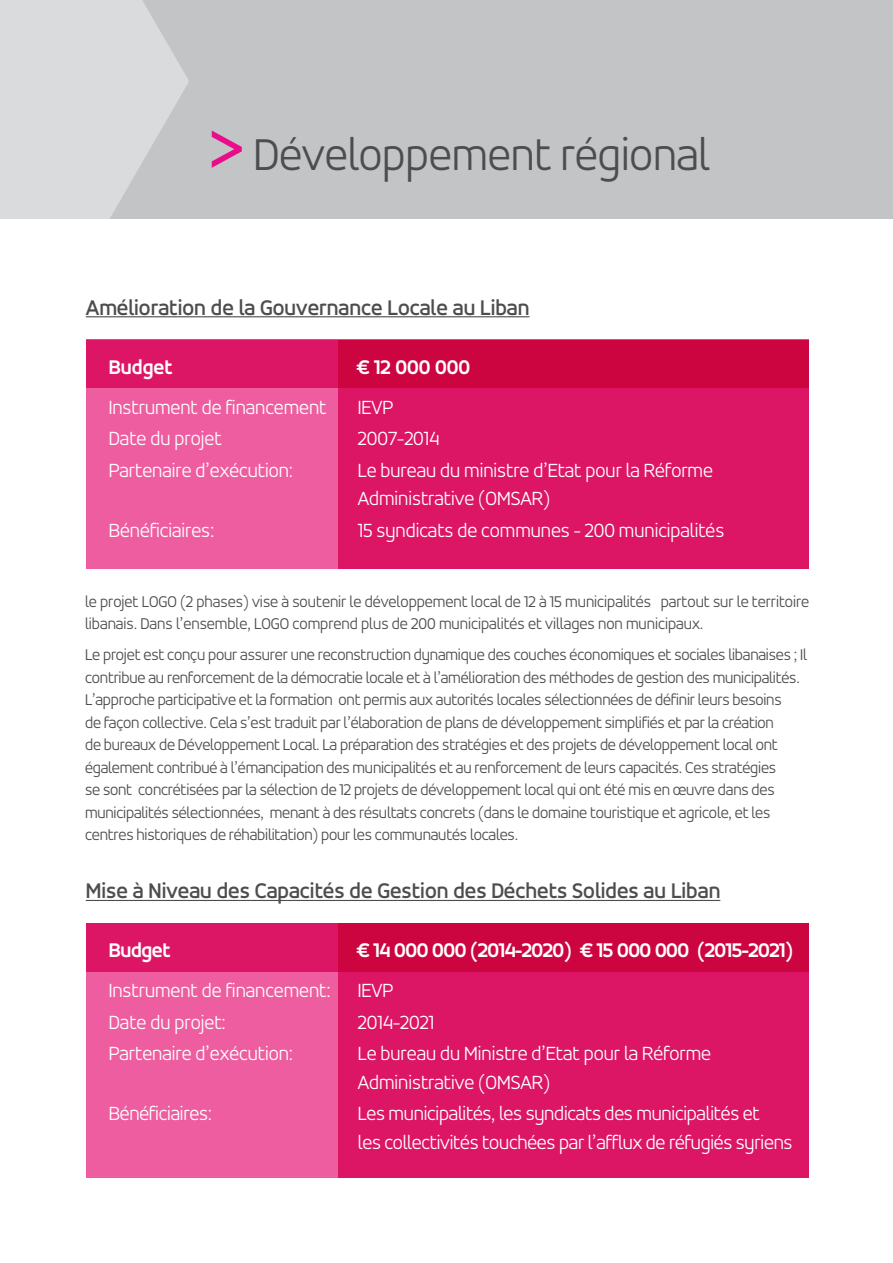
<style>
.page{position:relative;width:893px;height:1263px;background:#fff}
.page>*{position:absolute;margin:0;border:0;box-sizing:border-box;transform-origin:0 0}
.t1{font:300 47.25px "Accord Alt";color:#4d4d4f}
.t2{font:500 22.5px "Accord Alt";letter-spacing:.005em;color:#4d4d4f}
.t3{font:700 21px "Accord Alt";letter-spacing:-.02em;color:#fff}
.t4{font:300 20.25px/28.5px "Accord Alt";color:#fff}
.t5{font:300 16.5px/22.5px "Accord Alt";letter-spacing:-.01em;color:#4d4d4f}
.s1{font-weight:700;font-size:63px;color:#e90c8b}
</style>
<div class="page">
<div style="left:0;top:0;width:893px;height:218px;background:#c2c4c6"></div>
<svg style="left:0;top:0;width:189px;height:219px"></svg>
<div style="left:86px;top:340px;width:723px;height:228px;background:#ed5da0"></div>
<div style="left:86px;top:923px;width:723px;height:255px;background:#ed5da0"></div>
<div style="left:86px;top:340px;width:723px;height:48px;background:#dc1565"></div>
<div style="left:86px;top:923px;width:723px;height:48px;background:#dc1565"></div>
<hr style="left:86px;top:316px;width:443px;height:1px;background:#4d4d4f">
<hr style="left:86px;top:900px;width:634px;height:1px;background:#4d4d4f">
<svg style="left:338px;top:340px;width:471px;height:228px;background:#d8115d"></svg>
<svg style="left:338px;top:923px;width:471px;height:255px;background:#d8115d"></svg>
<h1 class="t1" style="left:209px;top:127px;width:502px"><span class="s1">&gt;</span> Développement régional</h1>
<h2 class="t2" style="left:86px;top:294px;width:445px">Amélioration de la Gouvernance Locale au Liban</h2>
<p class="t3" style="left:109px;top:355px;width:65px">Budget</p>
<p class="t3" style="left:356px;top:355px;width:115px">€ 12 000 000</p>
<p class="t4" style="left:109px;top:393px;width:219px">Instrument de financement</p>
<p class="t4" style="left:358px;top:393px;width:37px">IEVP</p>
<p class="t4" style="left:109px;top:424px;width:114px">Date du projet</p>
<p class="t4" style="left:358px;top:424px;width:83px">2007-2014</p>
<p class="t4" style="left:109px;top:456px;width:186px">Partenaire d’exécution:</p>
<p class="t4" style="left:358px;top:456px;width:357px">Le bureau du ministre d’Etat pour la Réforme<br>Administrative (OMSAR)</p>
<p class="t4" style="left:109px;top:516px;width:107px">Bénéficiaires:</p>
<p class="t4" style="left:358px;top:516px;width:368px">15 syndicats de communes - 200 municipalités</p>
<p class="t5" style="left:85px;top:590px;width:726px">le projet LOGO (2 phases) vise à soutenir le développement local de 12 à 15 municipalités partout sur le territoire libanais. Dans l’ensemble, LOGO comprend plus de 200 municipalités et villages non municipaux.</p>
<p class="t5" style="left:85px;top:643px;width:723px">Le projet est conçu pour assurer une reconstruction dynamique des couches économiques et sociales libanaises ; Il contribue au renforcement de la démocratie locale et à l’amélioration des méthodes de gestion des municipalités.<br>L’approche participative et la formation ont permis aux autorités locales sélectionnées de définir leurs besoins<br>de façon collective. Cela s’est traduit par l’élaboration de plans de développement simplifiés et par la création<br>de bureaux de Développement Local. La préparation des stratégies et des projets de développement local ont également contribué à l’émancipation des municipalités et au renforcement de leurs capacités. Ces stratégies<br>se sont concrétisées par la sélection de 12 projets de développement local qui ont été mis en œuvre dans des municipalités sélectionnées, menant à des résultats concrets (dans le domaine touristique et agricole, et les centres historiques de réhabilitation) pour les communautés locales.</p>
<h2 class="t2" style="left:86px;top:878px;width:636px">Mise à Niveau des Capacités de Gestion des Déchets Solides au Liban</h2>
<p class="t3" style="left:109px;top:938px;width:63px">Budget</p>
<p class="t3" style="left:356px;top:938px;width:438px">€ 14 000 000 (2014-2020) € 15 000 000 (2015-2021)</p>
<p class="t4" style="left:109px;top:976px;width:223px">Instrument de financement:</p>
<p class="t4" style="left:358px;top:976px;width:37px">IEVP</p>
<p class="t4" style="left:109px;top:1008px;width:119px">Date du projet:</p>
<p class="t4" style="left:358px;top:1008px;width:78px">2014-2021</p>
<p class="t4" style="left:109px;top:1039px;width:186px">Partenaire d’exécution:</p>
<p class="t4" style="left:358px;top:1039px;width:355px">Le bureau du Ministre d’Etat pour la Réforme<br>Administrative (OMSAR)</p>
<p class="t4" style="left:109px;top:1099px;width:105px">Bénéficiaires:</p>
<p class="t4" style="left:358px;top:1099px;width:436px">Les municipalités, les syndicats des municipalités et<br>les collectivités touchées par l’afflux de réfugiés syriens</p>
</div>
